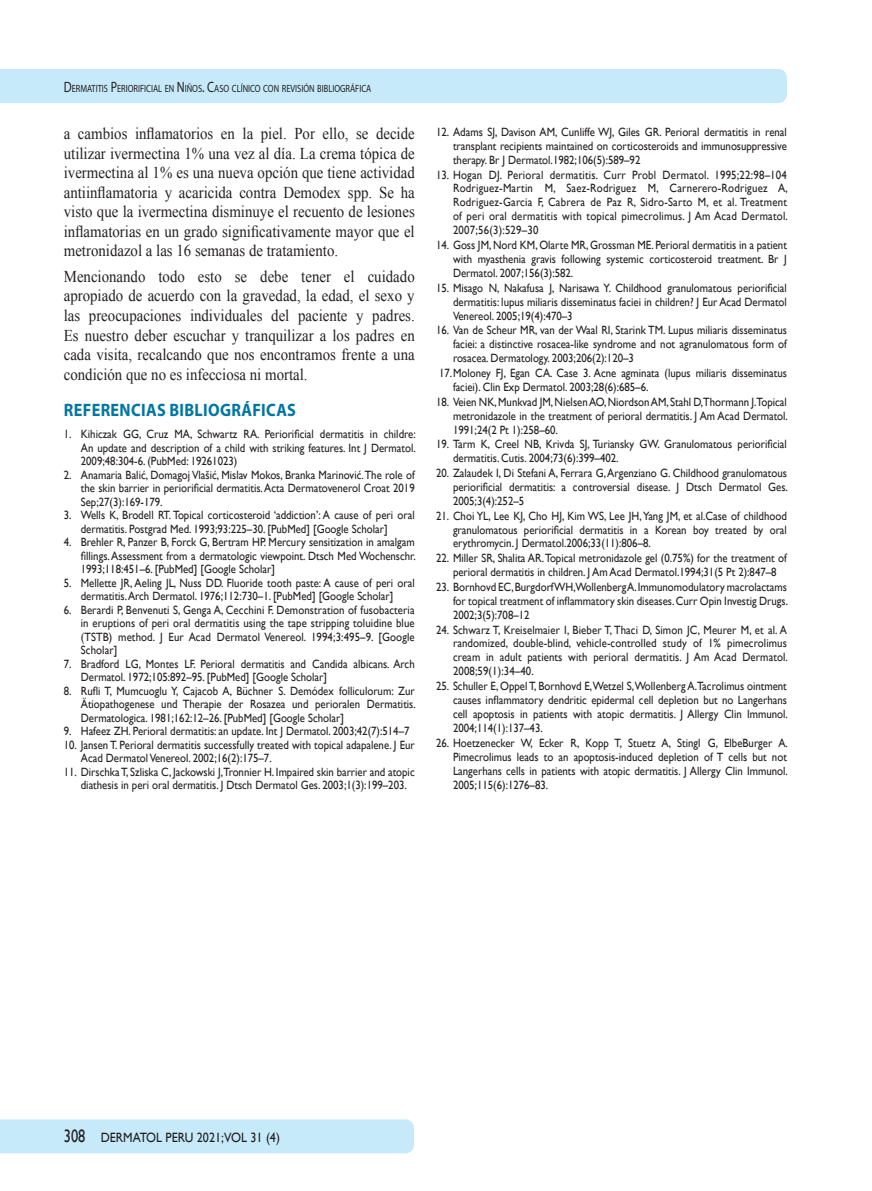
<style>
.page{position:relative;width:872px;height:1191px;background:#fff}
.page>*{position:absolute;margin:0;border:0;box-sizing:border-box;transform-origin:0 0}
.t1{font:700 18px "Myriad Pro";letter-spacing:.02em;color:#0076a3;scale:.9 1}
.t2{font:16.5px/19.5px "Times New Roman";color:#231f20;text-align:justify;scale:.9 1}
.t3{font:13.5px "Gill Sans";color:#231f20;scale:.9 1}
.t4{font:12px/14px "Gill Sans";color:#231f20;text-align:justify;scale:.9 1}
.t5{font:10.5px "Myriad Pro";color:#231f20;scale:.8 1}
.s1{font-size:15px}
.s2{font-size:18px}
</style>
<div class="page">
<div style="left:0;top:69px;width:787px;height:34px;background:#c6eafa"></div>
<div style="left:0;top:1119px;width:414px;height:34px;background:#c6eafa"></div>
<p class="t5" style="left:64px;top:82px;width:386px"><span class="s1">D</span>ERMATITIS <span class="s1">P</span>ERIORIFICIAL EN <span class="s1">N</span> IÑOS<span class="s1">. C</span>ASO CLÍNICO CON REVISIÓN BIBLIOGRÁFICA</p>
<p class="t2" style="left:64px;top:123px;width:391px">a cambios inflamatorios en la piel. Por ello, se decide utilizar ivermectina 1% una vez al día. La crema tópica de ivermectina al 1% es una nueva opción que tiene actividad antiinflamatoria y acaricida contra Demodex spp. Se ha visto que la ivermectina disminuye el recuento de lesiones inflamatorias en un grado significativamente mayor que el metronidazol a las 16 semanas de tratamiento.</p>
<p class="t2" style="left:64px;top:266px;width:391px">Mencionando todo esto se debe tener el cuidado apropiado de acuerdo con la gravedad, la edad, el sexo y las preocupaciones individuales del paciente y padres.<br>Es nuestro deber escuchar y tranquilizar a los padres en cada visita, recalcando que nos encontramos frente a una condición que no es infecciosa ni mortal.</p>
<h1 class="t1" style="left:64px;top:398px;width:259px">REFERENCIAS BIBLIOGRÁFICAS</h1>
<p class="t4" style="left:81px;top:427px;width:374px;line-height:13.5px;text-indent:-17px">1. Kihiczak GG, Cruz MA, Schwartz RA. Periorificial dermatitis in childre:<br>An update and description of a child with striking features. Int J Dermatol.<br>2009;48:304-6. (PubMed: 19261023)</p>
<p class="t4" style="left:81px;top:467px;width:372px;line-height:13.5px;text-indent:-17px">2. Anamaria Balić, Domagoj Vlašić, Mislav Mokos, Branka Marinović. The role of the skin barrier in periorificial dermatitis. Acta Dermatovenerol Croat 2019<br>Sep;27(3):169-179.</p>
<p class="t4" style="left:81px;top:508px;width:372px;line-height:13.5px;text-indent:-17px">3. Wells K, Brodell RT. Topical corticosteroid ‘addiction’: A cause of peri oral dermatitis. Postgrad Med. 1993;93:225–30. [PubMed] [Google Scholar]</p>
<p class="t4" style="left:81px;top:535px;width:374px;line-height:13.5px;text-indent:-17px">4. Brehler R, Panzer B, Forck G, Bertram HP. Mercury sensitization in amalgam fillings. Assessment from a dermatologic viewpoint. Dtsch Med Wochenschr.<br>1993;118:451–6. [PubMed] [Google Scholar]</p>
<p class="t4" style="left:64px;top:575px;width:391px;line-height:13.5px;text-align:center">5. Mellette JR, Aeling JL, Nuss DD. Fluoride tooth paste: A cause of peri oral dermatitis. Arch Dermatol. 1976;112:730–1. [PubMed] [Google Scholar]</p>
<p class="t4" style="left:81px;top:602px;width:372px;line-height:13.5px;text-indent:-17px">6. Berardi P, Benvenuti S, Genga A, Cecchini F. Demonstration of fusobacteria in eruptions of peri oral dermatitis using the tape stripping toluidine blue (TSTB) method. J Eur Acad Dermatol Venereol. 1994;3:495–9. [Google Scholar]</p>
<p class="t4" style="left:81px;top:656px;width:372px;line-height:13.5px;text-indent:-17px">7. Bradford LG, Montes LF. Perioral dermatitis and Candida albicans. Arch<br>Dermatol. 1972;105:892–95. [PubMed] [Google Scholar]</p>
<p class="t4" style="left:81px;top:683px;width:374px;line-height:13.5px;text-indent:-17px">8. Rufli T, Mumcuoglu Y, Cajacob A, Büchner S. Demódex folliculorum: Zur Ätiopathogenese und Therapie der Rosazea und perioralen Dermatitis.<br>Dermatologica. 1981;162:12–26. [PubMed] [Google Scholar]</p>
<p class="t4" style="left:64px;top:724px;width:385px">9. Hafeez ZH. Perioral dermatitis: an update. Int J Dermatol. 2003;42(7):514–7</p>
<p class="t4" style="left:81px;top:737px;width:372px;line-height:13.5px;text-indent:-17px">10. Jansen T. Perioral dermatitis successfully treated with topical adapalene. J Eur<br>Acad Dermatol Venereol. 2002;16(2):175–7.</p>
<p class="t4" style="left:81px;top:764px;width:372px;line-height:13.5px;text-indent:-17px">11. Dirschka T, Szliska C, Jackowski J,Tronnier H. Impaired skin barrier and atopic diathesis in peri oral dermatitis. J Dtsch Dermatol Ges. 2003;1(3):199–203.</p>
<p class="t4" style="left:453px;top:125px;width:372px;text-indent:-17px">12. Adams SJ, Davison AM, Cunliffe WJ, Giles GR. Perioral dermatitis in renal transplant recipients maintained on corticosteroids and immunosuppressive therapy. Br J Dermatol.1982;106(5):589–92</p>
<p class="t4" style="left:453px;top:167px;width:374px;text-indent:-17px">13. Hogan DJ. Perioral dermatitis. Curr Probl Dermatol. 1995;22:98–104<br>Rodriguez-Martin M, Saez-Rodriguez M, Carnerero-Rodriguez A, Rodriguez-Garcia F, Cabrera de Paz R, Sidro-Sarto M, et al. Treatment of peri oral dermatitis with topical pimecrolimus. J Am Acad Dermatol.<br>2007;56(3):529–30</p>
<p class="t4" style="left:453px;top:238px;width:372px;text-indent:-17px">14. Goss JM, Nord KM, Olarte MR, Grossman ME. Perioral dermatitis in a patient with myasthenia gravis following systemic corticosteroid treatment. Br J Dermatol. 2007;156(3):582.</p>
<p class="t4" style="left:453px;top:280px;width:372px;text-indent:-17px">15. Misago N, Nakafusa J, Narisawa Y. Childhood granulomatous periorificial dermatitis: lupus miliaris disseminatus faciei in children? J Eur Acad Dermatol Venereol. 2005;19(4):470–3</p>
<p class="t4" style="left:436px;top:323px;width:391px">16. Van de Scheur MR, van der Waal RI, Starink TM. Lupus miliaris disseminatus</p>
<p class="t4" style="left:453px;top:337px;width:372px">faciei: a distinctive rosacea-like syndrome and not agranulomatous form of</p>
<p class="t4" style="left:453px;top:351px;width:203px">rosacea. Dermatology. 2003;206(2):120–3</p>
<p class="t4" style="left:439px;top:366px;width:388px">17.Moloney FJ, Egan CA. Case 3. Acne agminata (lupus miliaris disseminatus</p>
<p class="t4" style="left:453px;top:380px;width:219px">faciei). Clin Exp Dermatol. 2003;28(6):685–6.</p>
<p class="t4" style="left:453px;top:394px;width:374px;text-indent:-17px">18. Veien NK, Munkvad JM, Nielsen AO, Niordson AM, Stahl D,Thormann J.Topical metronidazole in the treatment of perioral dermatitis. J Am Acad Dermatol.<br>1991;24(2 Pt 1):258–60.</p>
<p class="t4" style="left:453px;top:437px;width:372px;text-indent:-17px">19. Tarm K, Creel NB, Krivda SJ, Turiansky GW. Granulomatous periorificial dermatitis. Cutis. 2004;73(6):399–402.</p>
<p class="t4" style="left:453px;top:466px;width:374px;text-indent:-17px">20. Zalaudek I, Di Stefani A, Ferrara G, Argenziano G. Childhood granulomatous periorificial dermatitis: a controversial disease. J Dtsch Dermatol Ges.<br>2005;3(4):252–5</p>
<p class="t4" style="left:453px;top:508px;width:372px;text-indent:-17px">21. Choi YL, Lee KJ, Cho HJ, Kim WS, Lee JH, Yang JM, et al.Case of childhood granulomatous periorificial dermatitis in a Korean boy treated by oral erythromycin. J Dermatol.2006;33(11):806–8.</p>
<p class="t4" style="left:436px;top:551px;width:391px;text-align:center">22. Miller SR, Shalita AR. Topical metronidazole gel (0.75%) for the treatment of perioral dermatitis in children. J Am Acad Dermatol.1994;31(5 Pt 2):847–8</p>
<p class="t4" style="left:453px;top:580px;width:374px;text-indent:-17px">23. Bornhovd EC, Burgdorf WH,Wollenberg A. Immunomodulatory macrolactams for topical treatment of inflammatory skin diseases. Curr Opin Investig Drugs.<br>2002;3(5):708–12</p>
<p class="t4" style="left:453px;top:622px;width:374px;text-indent:-17px">24. Schwarz T, Kreiselmaier I, Bieber T, Thaci D, Simon JC, Meurer M, et al. A randomized, double-blind, vehicle-controlled study of 1% pimecrolimus cream in adult patients with perioral dermatitis. J Am Acad Dermatol.<br>2008;59(1):34–40.</p>
<p class="t4" style="left:453px;top:679px;width:374px;text-indent:-17px">25. Schuller E, Oppel T, Bornhovd E,Wetzel S,Wollenberg A.Tacrolimus ointment causes inflammatory dendritic epidermal cell depletion but no Langerhans cell apoptosis in patients with atopic dermatitis. J Allergy Clin Immunol.<br>2004;114(1):137–43.</p>
<p class="t4" style="left:453px;top:735px;width:374px;text-indent:-17px">26. Hoetzenecker W, Ecker R, Kopp T, Stuetz A, Stingl G, ElbeBurger A.<br>Pimecrolimus leads to an apoptosis-induced depletion of T cells but not Langerhans cells in patients with atopic dermatitis. J Allergy Clin Immunol.<br>2005;115(6):1276–83.</p>
<p class="t3" style="left:64px;top:1129px;width:242px"><span class="s2">308</span> DERMATOL PERU 2021;VOL 31 (4)</p>
</div>
